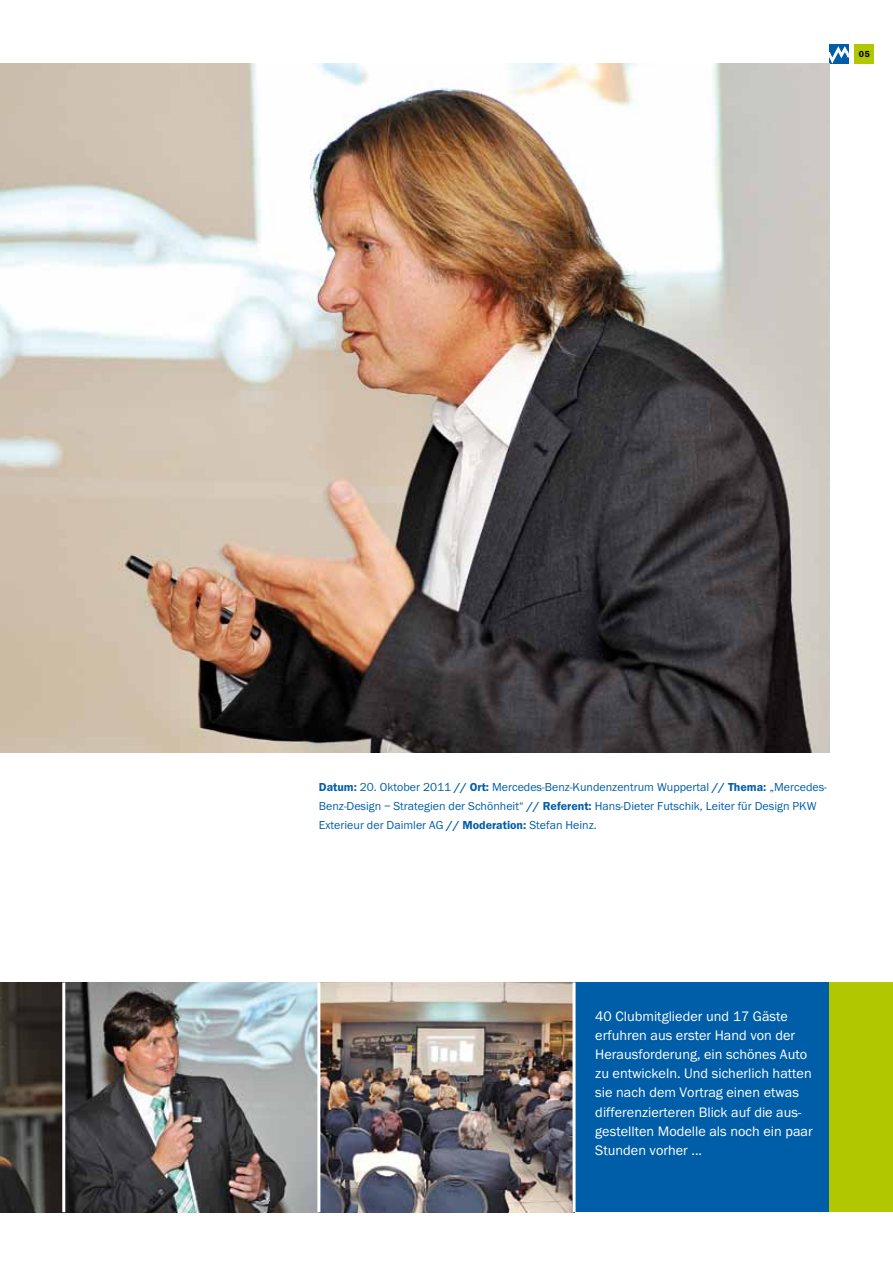
<style>
.page{position:relative;width:893px;height:1276px;background:#fff}
.page>*{position:absolute;margin:0;border:0;box-sizing:border-box;transform-origin:0 0}
.t1{font:14.25px/19.2px "Franklin Gothic EF";color:#fff}
.t2{font:12px/19.2px "Franklin Gothic EF";color:#005ea8}
.t3{font:600 8.85px "Franklin Gothic";color:#000}
.s1{font-weight:600}
</style>
<div class="page">
<div style="left:855px;top:45px;width:19px;height:19px;background:#b1c800"></div>
<svg style="left:829px;top:45px;width:19px;height:19px"></svg>
<svg style="left:829px;top:47px;width:19px;height:16px"></svg>
<div style="left:574px;top:982px;width:255px;height:230px;background:#005ea8"></div>
<div style="left:829px;top:982px;width:64px;height:230px;background:#b1c800"></div>
<img style="left:0;top:982px;width:573px;height:230px">
<hr style="left:573px;top:982px;width:3px;height:230px;background:#fff">
<hr style="left:317px;top:982px;width:3px;height:230px;background:#fff">
<img style="left:0;top:64px;width:829px;height:689px">
<hr style="left:62px;top:982px;width:3px;height:230px;background:#fff">
<p class="t3" style="left:859px;top:49px;width:12px">05</p>
<p class="t2" style="left:319px;top:777px;width:509px"><span class="s1">Datum:</span> 20. Oktober 2011 <span class="s1">// Ort:</span> Mercedes-Benz-Kundenzentrum Wuppertal <span class="s1">// Thema:</span> „Mercedes-<br>Benz-Design – Strategien der Schönheit“ <span class="s1">// Referent:</span> Hans-Dieter Futschik, Leiter für Design PKW<br>Exterieur der Daimler AG <span class="s1">// Moderation:</span> Stefan Heinz.</p>
<p class="t1" style="left:595px;top:1006px;width:219px">40 Clubmitglieder und 17 Gäste erfuhren aus erster Hand von der<br>Herausforderung, ein schönes Auto zu entwickeln. Und sicherlich hatten sie nach dem Vortrag einen etwas differenzierteren Blick auf die aus&shy;gestellten Modelle als noch ein paar<br>Stunden vorher ...</p>
</div>
